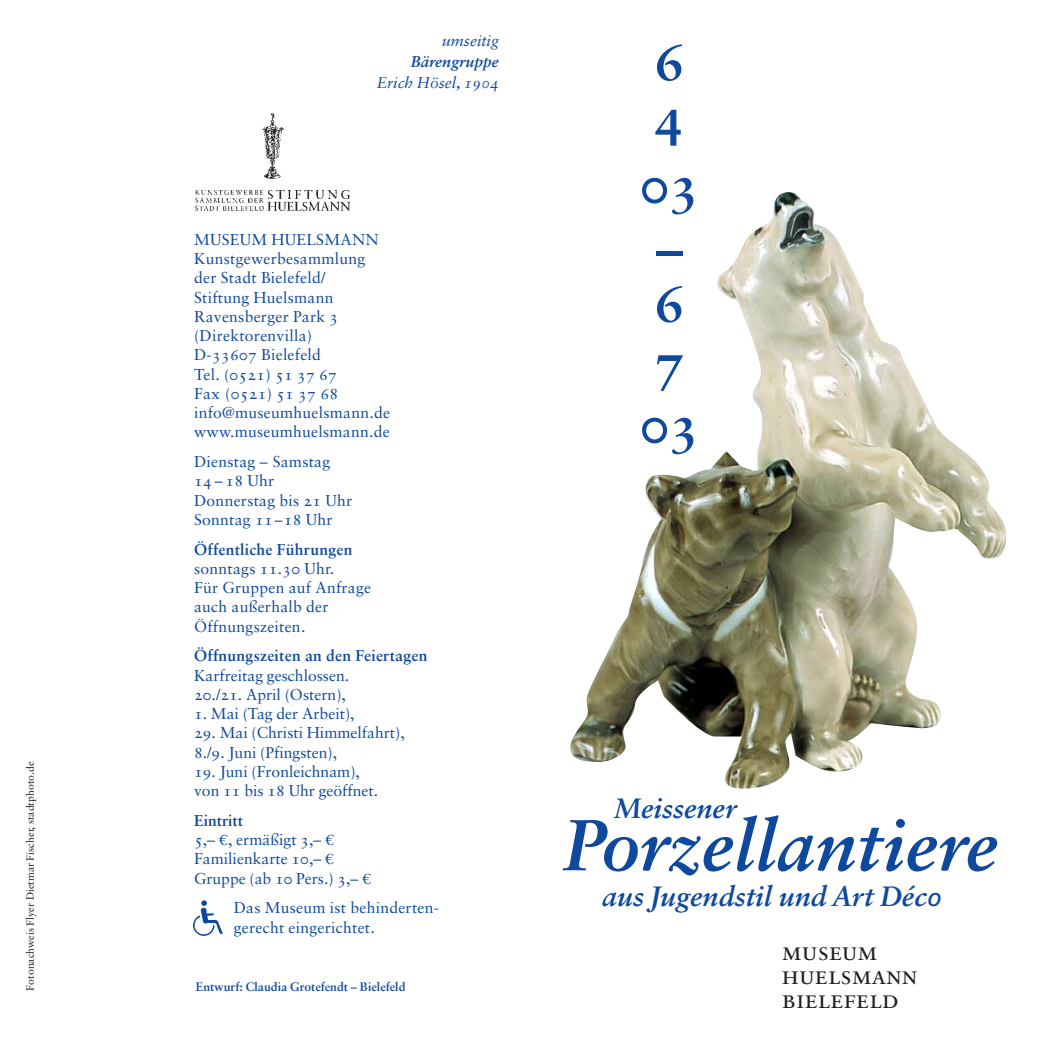
<style>
.page{position:relative;width:1042px;height:1042px;background:#fff}
.page>*{position:absolute;margin:0;border:0;box-sizing:border-box;transform-origin:0 0}
.t1{font:72.27px "Sabon Bold Italic Os F";color:#0f499d}
.t2{font:54.25px "Sabon Bold Os F";color:#0f499d}
.t3{font:53.38px/63px "Sabon Bold Os F";color:#0f499d;text-align:center}
.t4{font:28px "Sabon Bold Italic Os F";color:#0f499d}
.t5{font:25.72px/23.8px "Sabon Roman SC";color:#231f20}
.t6{font:15.75px/19.2px "Sabon Roman Os F";letter-spacing:.015em;color:#0f499d}
.t7{font:15.75px "Sabon Bold Os F";letter-spacing:.015em;color:#0f499d}
.t8{font:15.75px "Sabon Italic Os F";color:#0f499d}
.t9{font:15.75px "Sabon Bold Italic Os F";color:#0f499d}
.t10{font:12.25px "Sabon Bold Os F";color:#0f499d}
.t11{font:10.5px "Sabon Roman Os F";color:#231f20}
.s1{font-family:"Sabon Bold Italic Os F"}
</style>
<div class="page">
<img style="left:570px;top:192px;width:437px;height:596px">
<img style="left:195px;top:112px;width:155px;height:99px">
<img style="left:194px;top:900px;width:29px;height:35px">
<p class="t11" style="left:24px;top:990px;width:230px;rotate:-90deg">Fotonachweis Flyer Dietmar Fischer, stadtphoto.de</p>
<p class="t8" style="left:442px;top:35px;width:58px">umseitig</p>
<p class="t9" style="left:411px;top:56px;width:90px">Bärengruppe</p>
<p class="t8" style="left:377px;top:77px;width:124px">Erich Hösel<span class="s1">,</span> 1904</p>
<p class="t6" style="left:194px;top:229px;width:197px">MUSEUM HUELSMANN<br>Kunstgewerbesammlung der Stadt Bielefeld/<br>Stiftung Huelsmann<br>Ravensberger Park 3 (Direktorenvilla)<br>D-33607 Bielefeld<br>Tel. (0521) 51 37 67<br>Fax (0521) 51 37 68 info@museumhuelsmann.de www.museumhuelsmann.de</p>
<p class="t6" style="left:194px;top:451px;width:160px">Dienstag – Samstag<br>14 – 18 Uhr<br>Donnerstag bis 21 Uhr<br>Sonntag 11–18 Uhr</p>
<p class="t7" style="left:194px;top:543px;width:160px">Öffentliche Führungen</p>
<p class="t6" style="left:194px;top:558px;width:179px">sonntags 11.30 Uhr.<br>Für Gruppen auf Anfrage auch außerhalb der<br>Öffnungszeiten.</p>
<p class="t7" style="left:194px;top:650px;width:235px">Öffnungszeiten an den Feiertagen</p>
<p class="t6" style="left:194px;top:665px;width:157px">Karfreitag geschlossen.<br>20./21. April (Ostern),</p>
<p class="t6" style="left:194px;top:703px;width:162px">1. Mai (Tag der Arbeit),</p>
<p class="t6" style="left:194px;top:723px;width:212px">29. Mai (Christi Himmelfahrt),<br>8./9. Juni (Pfingsten),</p>
<p class="t6" style="left:194px;top:761px;width:186px">19. Juni (Fronleichnam), von 11 bis 18 Uhr geöffnet.</p>
<p class="t7" style="left:194px;top:815px;width:50px">Eintritt</p>
<p class="t6" style="left:194px;top:829px;width:179px">5,– ¤, ermäßigt 3,– ¤<br>Familienkarte 10,– ¤<br>Gruppe (ab 10 Pers.) 3,– ¤</p>
<p class="t6" style="left:234px;top:898px;width:207px">Das Museum ist behinderten&shy;gerecht eingerichtet.</p>
<p class="t10" style="left:196px;top:982px;width:211px">Entwurf: Claudia Grotefendt – Bielefeld</p>
<h3 class="t3" style="left:654px;top:36px;width:31px">6</h3>
<h2 class="t2" style="left:654px;top:97px;width:32px">4</h2>
<h3 class="t3" style="left:640px;top:158px;width:61px">03 –</h3>
<h3 class="t3" style="left:654px;top:280px;width:31px;line-height:57.8px;text-align:left">6<br>7</h3>
<h3 class="t3" style="left:640px;top:398px;width:61px">03</h3>
<h3 class="t4" style="left:614px;top:799px;width:123px">Meissener</h3>
<h1 class="t1" style="left:563px;top:820px;width:436px">Porzellantiere</h1>
<h3 class="t4" style="left:602px;top:886px;width:342px">aus Jugendstil und Art Déc0</h3>
<h3 class="t5" style="left:782px;top:942px;width:137px">museum huelsmann bielefeld</h3>
</div>
